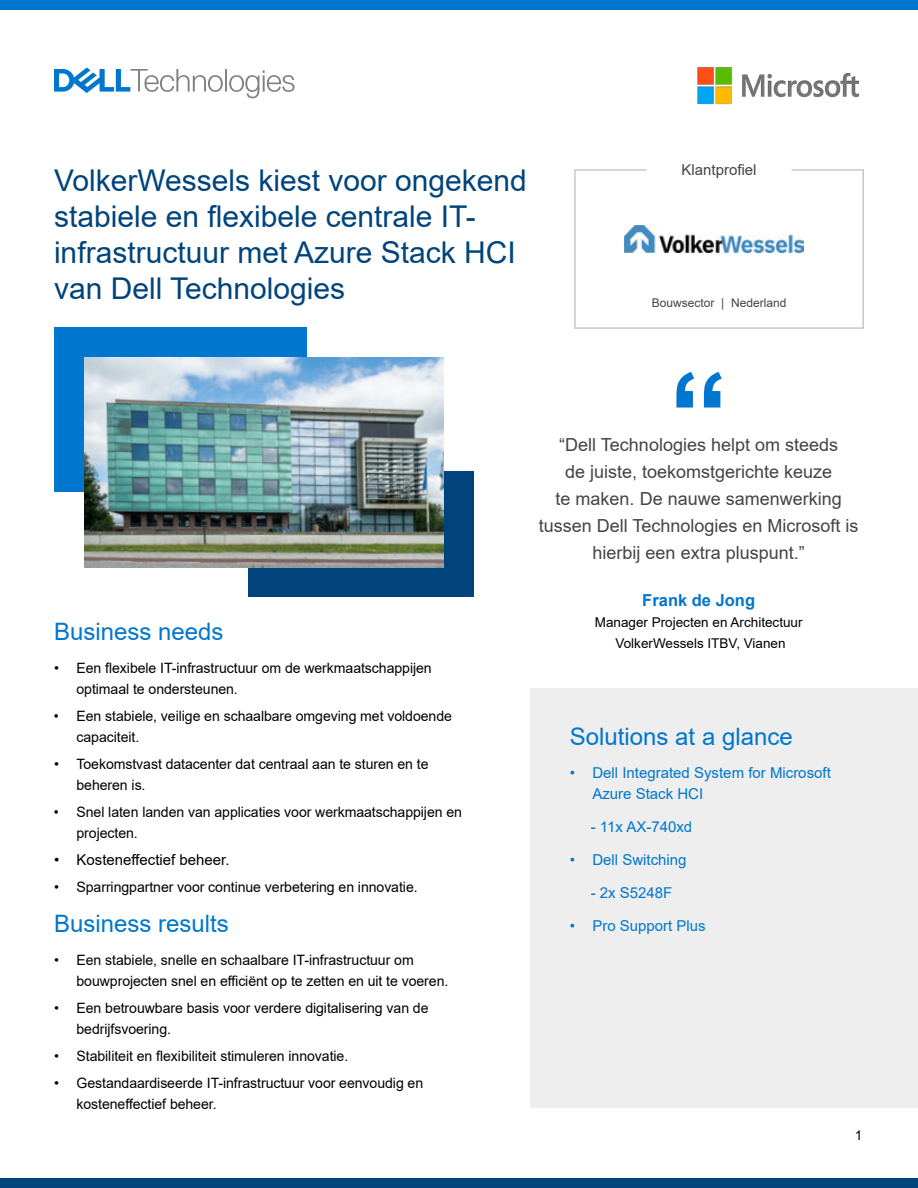
<style>
.page{position:relative;width:918px;height:1188px;background:#fff}
.page>*{position:absolute;margin:0;border:0;box-sizing:border-box;transform-origin:0 0}
.t1{font:700 120px "Arial";color:#0076ce}
.t2{font:30px/36px "Arial";color:#00447c}
.t3{font:24px "Arial";color:#0076ce}
.t4{font:18px/27px "Arial";color:#444;text-align:center}
.t5{font:700 16.5px "Arial";color:#0076ce}
.t6{font:15px/21px "Arial";color:#0076ce}
.t7{font:15px "Arial";color:#000}
.t8{font:15px "Arial";color:#444}
.t9{font:14.25px/21px "Arial";letter-spacing:-.005em;color:#000}
.t10{font:13.5px/21px "Arial";color:#000;text-align:center}
.t11{font:12px "Arial";color:#444}
</style>
<div class="page">
<div style="left:248px;top:472px;width:226px;height:125px;background:#00447c"></div>
<div style="left:0;top:1178px;width:918px;height:10px;background:#00447c"></div>
<div style="left:0;top:0;width:918px;height:10px;background:#0076ce"></div>
<div style="left:54px;top:328px;width:253px;height:164px;background:#0076ce"></div>
<div style="left:530px;top:688px;width:388px;height:420px;background:#eee"></div>
<svg style="left:574px;top:169px;width:290px;height:160px"></svg>
<svg style="left:54px;top:67px;width:241px;height:31px"></svg>
<img style="left:84px;top:358px;width:360px;height:209px">
<img style="left:625px;top:226px;width:179px;height:26px">
<img style="left:698px;top:67px;width:161px;height:38px">
<h2 class="t2" style="left:54px;top:162px;width:474px">VolkerWessels kiest voor ongekend stabiele en flexibele centrale IT&shy;infrastructuur met Azure Stack HCI van Dell Technologies</h2>
<p class="t8" style="left:682px;top:160px;width:77px">Klantprofiel</p>
<p class="t11" style="left:652px;top:294px;width:136px">Bouwsector | Nederland</p>
<h3 class="t3" style="left:54px;top:615px;width:171px">Business needs</h3>
<p class="t9" style="left:77px;top:657px;width:357px;text-indent:-23px">• Een flexibele IT-infrastructuur om de werkmaatschappijen optimaal te ondersteunen.</p>
<p class="t9" style="left:77px;top:705px;width:377px;text-indent:-23px">• Een stabiele, veilige en schaalbare omgeving met voldoende capaciteit.</p>
<p class="t9" style="left:77px;top:753px;width:354px;text-indent:-23px">• Toekomstvast datacenter dat centraal aan te sturen en te beheren is.</p>
<p class="t9" style="left:77px;top:801px;width:387px;text-indent:-23px">• Snel laten landen van applicaties voor werkmaatschappijen en projecten.</p>
<p class="t7" style="left:54px;top:849px;width:177px">• Kosteneffectief beheer.</p>
<p class="t9" style="left:54px;top:876px;width:365px">• Sparringpartner voor continue verbetering en innovatie.</p>
<h3 class="t3" style="left:54px;top:907px;width:176px">Business results</h3>
<p class="t9" style="left:77px;top:949px;width:373px;text-indent:-23px">• Een stabiele, snelle en schaalbare IT-infrastructuur om bouwprojecten snel en efficiënt op te zetten en uit te voeren.</p>
<p class="t9" style="left:77px;top:997px;width:354px;text-indent:-23px">• Een betrouwbare basis voor verdere digitalisering van de bedrijfsvoering.</p>
<p class="t9" style="left:54px;top:1045px;width:296px">• Stabiliteit en flexibiliteit stimuleren innovatie.</p>
<p class="t9" style="left:76px;top:1072px;width:348px;text-indent:-22px">• Gestandaardiseerde IT-infrastructuur voor eenvoudig en kosteneffectief beheer.</p>
<h1 class="t1" style="left:669px;top:332px;width:61px">“</h1>
<p class="t4" style="left:539px;top:431px;width:321px">“Dell Technologies helpt om steeds<br>de juiste, toekomstgerichte keuze<br>te maken. De nauwe samenwerking tussen Dell Technologies en Microsoft is hierbij een extra pluspunt.”</p>
<p class="t5" style="left:642px;top:589px;width:114px">Frank de Jong</p>
<p class="t10" style="left:595px;top:612px;width:209px">Manager Projecten en Architectuur<br>VolkerWessels ITBV, Vianen</p>
<h3 class="t3" style="left:570px;top:720px;width:224px">Solutions at a glance</h3>
<p class="t6" style="left:592px;top:762px;width:240px;text-indent:-22px">• Dell Integrated System for Microsoft<br>Azure Stack HCI</p>
<p class="t6" style="left:591px;top:816px;width:103px">- 11x AX-740xd</p>
<p class="t6" style="left:570px;top:849px;width:118px">• Dell Switching</p>
<p class="t6" style="left:591px;top:882px;width:83px">- 2x S5248F</p>
<p class="t6" style="left:570px;top:915px;width:137px">• Pro Support Plus</p>
<p class="t10" style="left:855px;top:1125px;width:9px">1</p>
</div>
